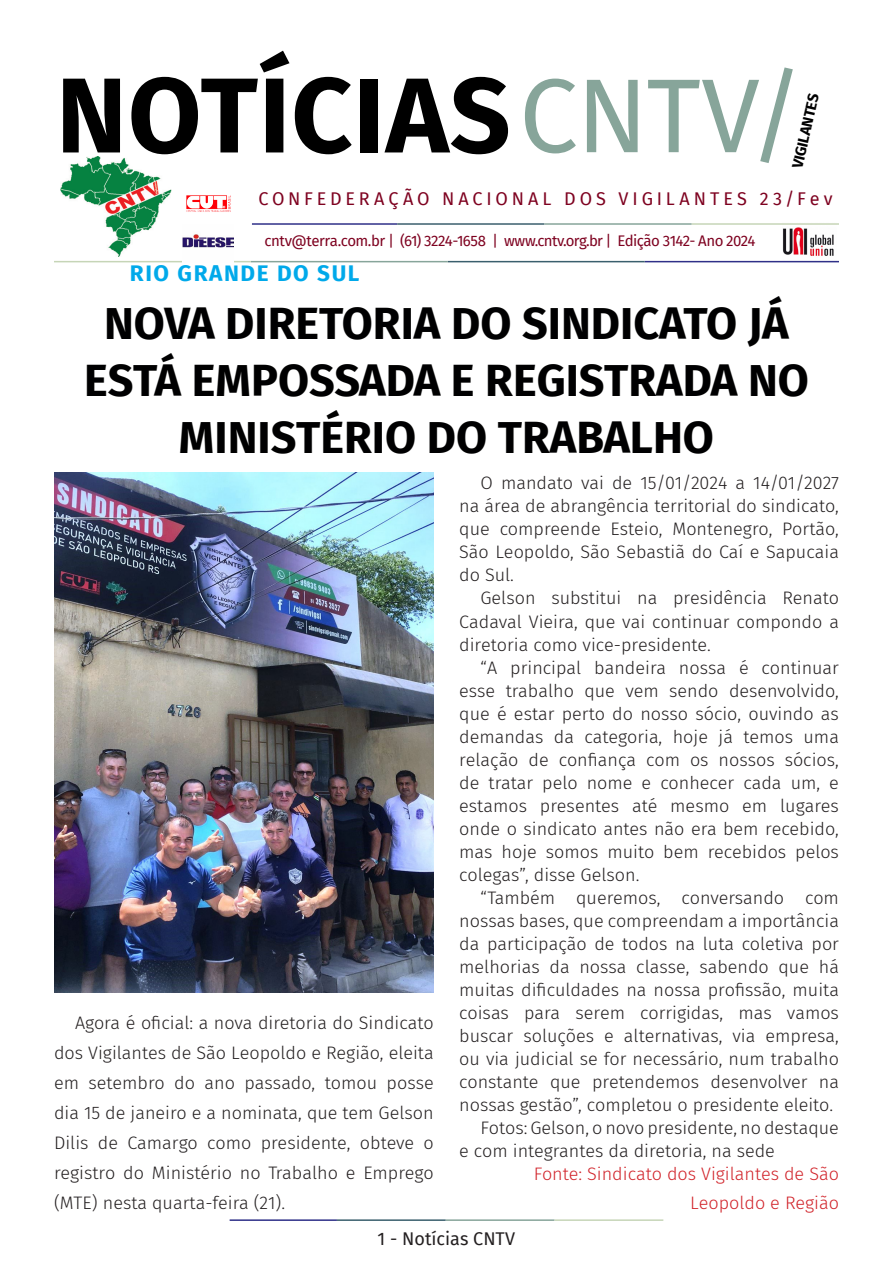
<style>
.page{position:relative;width:893px;height:1263px;background:#fff}
.page>*{position:absolute;margin:0;border:0;box-sizing:border-box;transform-origin:0 0}
.t1{font:700 106.5px "Fira Sans";letter-spacing:.01em;color:#000}
.t2{font:700 45px/57px "Fira Sans";color:#000001;text-align:center}
.t3{font:700 22.5px "Fira Sans";letter-spacing:.07em;color:#00a9ea}
.t4{font:300 18px/23px "Fira Sans";color:#231f20;text-align:justify}
.t5{font:300 18px/29px "Fira Sans";color:#d1232a;text-align:right}
.t6{font:18px "Fira Sans";letter-spacing:.215em;color:#7e0220}
.t7{font:18px "Fira Sans";color:#231f20}
.t8{font:15px "Fira Sans";letter-spacing:-.04em;color:#7e0220}
.t9{font:700 15px "Fira Sans";color:#000001}
.s1{font-weight:400;font-size:105px;color:#87a59a}
</style>
<div class="page">
<hr style="left:230px;top:1219px;width:107px;height:2px;background:#2f3088">
<hr style="left:337px;top:1219px;width:109px;height:2px;background:#3a5f6d">
<hr style="left:446px;top:1219px;width:109px;height:2px;background:#87a59a">
<hr style="left:555px;top:1219px;width:108px;height:2px;background:#c6d5b7">
<img style="left:782px;top:227px;width:54px;height:34px">
<hr style="left:252px;top:223px;width:145px;height:2px;background:#2f3088">
<hr style="left:397px;top:223px;width:147px;height:2px;background:#3a5f6d">
<hr style="left:544px;top:223px;width:148px;height:2px;background:#87a59a">
<hr style="left:692px;top:223px;width:147px;height:2px;background:#c6d5b7">
<hr style="left:645px;top:261px;width:194px;height:1px;background:#2f3088">
<hr style="left:448px;top:261px;width:197px;height:1px;background:#3a5f6d">
<hr style="left:251px;top:261px;width:197px;height:1px;background:#87a59a">
<hr style="left:54px;top:261px;width:197px;height:1px;background:#c6d5b7">
<img style="left:61px;top:157px;width:110px;height:100px">
<img style="left:186px;top:195px;width:45px;height:17px">
<img style="left:183px;top:234px;width:51px;height:28px">
<img style="left:55px;top:473px;width:379px;height:520px">
<p class="t1" style="left:56px;top:26px;width:749px">NOTÍCIAS<span class="s1">CNTV/</span></p>
<p class="t9" style="left:785px;top:165px;width:77px;rotate:-77deg">VIGILANTES</p>
<p class="t6" style="left:258px;top:185px;width:576px">CONFEDERAÇÃO NACIONAL DOS VIGILANTES 23/Fev</p>
<p class="t8" style="left:264px;top:230px;width:493px">cntv@terra.com.br | (61) 3224-1658 | www.cntv.org.br | Edição 3142- Ano 2024</p>
<p class="t3" style="left:130px;top:254px;width:231px">RIO GRANDE DO SUL</p>
<p class="t2" style="left:84px;top:291px;width:726px">NOVA DIRETORIA DO SINDICATO JÁ<br>ESTÁ EMPOSSADA E REGISTRADA NO<br>MINISTÉRIO DO TRABALHO</p>
<p class="t4" style="left:54px;top:1008px;width:381px;line-height:29.8px;text-indent:21px">Agora é oficial: a nova diretoria do Sindicato dos Vigilantes de São Leopoldo e Região, eleita em setembro do ano passado, tomou posse dia 15 de janeiro e a nominata, que tem Gelson Dilis de Camargo como presidente, obteve o registro do Ministério no Trabalho e Emprego (MTE) nesta quarta-feira (21).</p>
<p class="t4" style="left:459px;top:471px;width:381px;text-indent:21px">O mandato vai de 15/01/2024 a 14/01/2027 na área de abrangência territorial do sindicato, que compreende Esteio, Montenegro, Portão, São Leopoldo, São Sebastiã do Caí e Sapucaia do Sul.</p>
<p class="t4" style="left:459px;top:587px;width:381px;text-indent:21px">Gelson substitui na presidência Renato Cadaval Vieira, que vai continuar compondo a diretoria como vice-presidente.</p>
<p class="t4" style="left:459px;top:656px;width:381px;text-indent:21px">“A principal bandeira nossa é continuar esse trabalho que vem sendo desenvolvido, que é estar perto do nosso sócio, ouvindo as demandas da categoria, hoje já temos uma relação de confiança com os nossos sócios, de tratar pelo nome e conhecer cada um, e estamos presentes até mesmo em lugares onde o sindicato antes não era bem recebido, mas hoje somos muito bem recebidos pelos colegas”, disse Gelson.</p>
<p class="t4" style="left:459px;top:886px;width:381px;text-indent:21px">“Também queremos, conversando com nossas bases, que compreendam a importância da participação de todos na luta coletiva por melhorias da nossa classe, sabendo que há muitas dificuldades na nossa profissão, muita coisas para serem corrigidas, mas vamos buscar soluções e alternativas, via empresa, ou via judicial se for necessário, num trabalho constante que pretendemos desenvolver na nossas gestão”, completou o presidente eleito.</p>
<p class="t4" style="left:459px;top:1116px;width:381px;text-indent:21px">Fotos: Gelson, o novo presidente, no destaque e com integrantes da diretoria, na sede</p>
<p class="t5" style="left:534px;top:1159px;width:307px">Fonte: Sindicato dos Vigilantes de São<br>Leopoldo e Região</p>
<p class="t7" style="left:378px;top:1225px;width:139px">1 - Notícias CNTV</p>
</div>
